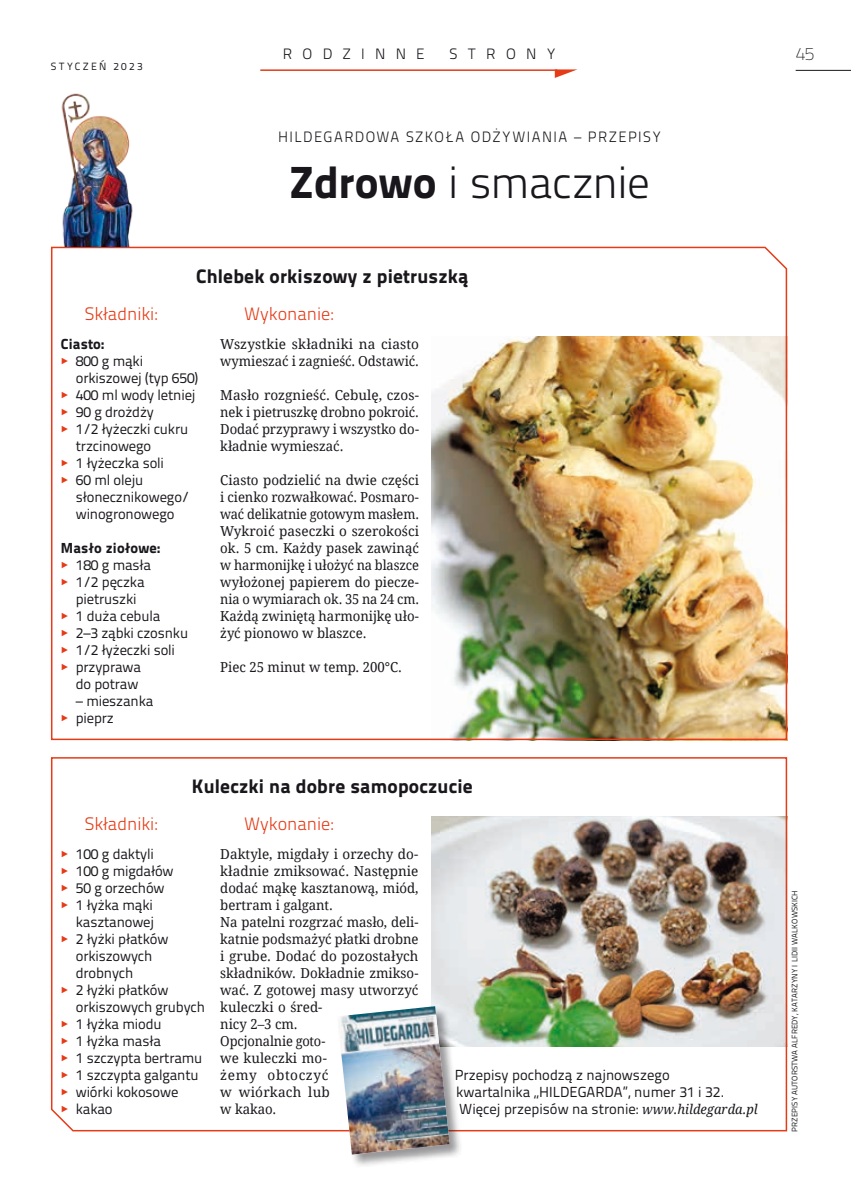
<style>
.page{position:relative;width:851px;height:1191px;background:#fff}
.page>*{position:absolute;margin:0;border:0;box-sizing:border-box;transform-origin:0 0}
.t1{font:300 45px "Titillium Text 22 L";letter-spacing:-.015em;color:#1a171c}
.t2{font:800 19.5px "Titillium Text 22 L";letter-spacing:.01em;color:#1a171c}
.t3{font:300 18px "Titillium Text 22 L";color:#e53b16}
.t4{font:100 18px "Titillium Text 22 L";color:#1a171c}
.t5{font:300 15px "Titillium Text 22 L";letter-spacing:.105em;color:#1a171c}
.t6{font:300 15px "Titillium Text 22 L";letter-spacing:.68em;color:#1a171c}
.t7{font:14.55px/17px "Titillium Text 22 L";letter-spacing:-.01em;color:#1a171c}
.t8{font:800 14.55px "Titillium Text 22 L";letter-spacing:.01em;color:#1a171c}
.t9{font:13.65px/17px "Droid Serif";letter-spacing:-.005em;color:#1a171c}
.t10{font:13.65px "Droid Serif";letter-spacing:-.005em;color:#1a171c;scale:.96 1}
.t11{font:10.5px "Titillium Text 22 L";letter-spacing:.225em;color:#1a171c}
.t12{font:7.95px "Titillium Text 22 L";letter-spacing:.01em;color:#1a171c}
.s1{font-weight:800}
.s2{font-family:"Latino URW";font-size:14.85px;color:#e53b16}
.s3{font-family:"Droid Serif";font-style:italic;font-size:13.35px}
</style>
<div class="page">
<svg style="left:50px;top:757px;width:737px;height:375px"></svg>
<img style="left:50px;top:246px;width:737px;height:495px">
<img style="left:51px;top:93px;width:92px;height:154px">
<div style="left:336px;top:1005px;width:126px;height:162px;background:#1a171c;opacity:.45"></div>
<img style="left:337px;top:1006px;width:112px;height:148px">
<hr style="left:795px;top:70px;width:55px;height:1px;background:#1a171c">
<hr style="left:260px;top:69px;width:297px;height:2px;background:#e53b16">
<svg style="left:554px;top:69px;width:23px;height:9px"></svg>
<p class="t11" style="left:51px;top:59px;width:93px">STYCZEŃ 2023</p>
<p class="t3" style="left:85px;top:300px;width:74px">Składniki:</p>
<p class="t6" style="left:283px;top:43px;width:143px">RODZINNE</p>
<p class="t5" style="left:449px;top:43px;width:107px">STRONY</p>
<p class="t4" style="left:795px;top:40px;width:20px">45</p>
<p class="t5" style="left:278px;top:125px;width:384px">HILDEGARDOWA SZKOŁA ODŻYWIANIA – PRZEPISY</p>
<p class="t1" style="left:289px;top:149px;width:362px"><span class="s1">Zdrowo</span> i smacznie</p>
<p class="t2" style="left:196px;top:261px;width:274px">Chlebek orkiszowy z pietruszką</p>
<p class="t3" style="left:244px;top:300px;width:91px">Wykonanie:</p>
<p class="t8" style="left:61px;top:332px;width:45px">Ciasto:</p>
<p class="t7" style="left:61px;top:351px;width:84px"><span class="s2">▸</span> 800 g mąki</p>
<p class="t7" style="left:76px;top:368px;width:124px">orkiszowej (typ 650)</p>
<p class="t7" style="left:61px;top:385px;width:136px"><span class="s2">▸</span> 400 ml wody letniej</p>
<p class="t7" style="left:61px;top:402px;width:94px"><span class="s2">▸</span> 90 g drożdży</p>
<p class="t7" style="left:61px;top:419px;width:129px"><span class="s2">▸</span> 1/2 łyżeczki cukru</p>
<p class="t7" style="left:76px;top:436px;width:77px">trzcinowego</p>
<p class="t7" style="left:61px;top:453px;width:105px"><span class="s2">▸</span> 1 łyżeczka soli</p>
<p class="t7" style="left:61px;top:470px;width:84px"><span class="s2">▸</span> 60 ml oleju</p>
<p class="t7" style="left:76px;top:487px;width:115px">słonecznikowego/</p>
<p class="t7" style="left:76px;top:504px;width:100px">winogronowego</p>
<p class="t8" style="left:61px;top:536px;width:101px">Masło ziołowe:</p>
<p class="t7" style="left:61px;top:555px;width:92px"><span class="s2">▸</span> 180 g masła</p>
<p class="t7" style="left:61px;top:572px;width:85px"><span class="s2">▸</span> 1/2 pęczka</p>
<p class="t7" style="left:76px;top:589px;width:62px">pietruszki</p>
<p class="t7" style="left:61px;top:606px;width:101px"><span class="s2">▸</span> 1 duża cebula</p>
<p class="t7" style="left:61px;top:623px;width:129px"><span class="s2">▸</span> 2–3 ząbki czosnku</p>
<p class="t7" style="left:61px;top:640px;width:116px"><span class="s2">▸</span> 1/2 łyżeczki soli</p>
<p class="t7" style="left:61px;top:657px;width:82px"><span class="s2">▸</span> przyprawa</p>
<p class="t7" style="left:76px;top:674px;width:64px">do potraw</p>
<p class="t7" style="left:61px;top:691px;width:94px;text-indent:15px">– mieszanka <span class="s2">▸</span> pieprz</p>
<p class="t9" style="left:220px;top:335px;width:200px">Wszystkie składniki na ciasto wymieszać i zagnieść. Odstawić.</p>
<p class="t9" style="left:220px;top:386px;width:200px;text-align:justify">Masło rozgnieść. Cebulę, czos&shy;nek i pietruszkę drobno pokroić.<br>Dodać przyprawy i wszystko do&shy;kładnie wymieszać.</p>
<p class="t9" style="left:220px;top:471px;width:200px;text-align:justify">Ciasto podzielić na dwie części i cienko rozwałkować. Posmaro&shy;wać delikatnie gotowym masłem.<br>Wykroić paseczki o szerokości ok. 5 cm. Każdy pasek zawinąć w harmonijkę i ułożyć na blaszce wyłożonej papierem do piecze&shy;nia o wymiarach ok. 35 na 24 cm.<br>Każdą zwiniętą harmonijkę uło&shy;żyć pionowo w blaszce.</p>
<p class="t10" style="left:220px;top:658px;width:190px">Piec 25 minut w temp. 200°C.</p>
<p class="t3" style="left:85px;top:810px;width:74px">Składniki:</p>
<p class="t2" style="left:192px;top:771px;width:282px">Kuleczki na dobre samopoczucie</p>
<p class="t3" style="left:244px;top:810px;width:91px">Wykonanie:</p>
<p class="t7" style="left:61px;top:845px;width:94px"><span class="s2">▸</span> 100 g daktyli</p>
<p class="t7" style="left:61px;top:862px;width:114px"><span class="s2">▸</span> 100 g migdałów</p>
<p class="t7" style="left:61px;top:879px;width:105px"><span class="s2">▸</span> 50 g orzechów</p>
<p class="t7" style="left:61px;top:896px;width:93px"><span class="s2">▸</span> 1 łyżka mąki</p>
<p class="t7" style="left:76px;top:913px;width:80px">kasztanowej</p>
<p class="t7" style="left:61px;top:930px;width:109px"><span class="s2">▸</span> 2 łyżki płatków</p>
<p class="t7" style="left:76px;top:947px;width:78px">orkiszowych</p>
<p class="t7" style="left:76px;top:964px;width:59px">drobnych</p>
<p class="t7" style="left:61px;top:981px;width:109px"><span class="s2">▸</span> 2 łyżki płatków</p>
<p class="t7" style="left:76px;top:998px;width:131px">orkiszowych grubych</p>
<p class="t7" style="left:61px;top:1015px;width:102px"><span class="s2">▸</span> 1 łyżka miodu</p>
<p class="t7" style="left:61px;top:1032px;width:102px"><span class="s2">▸</span> 1 łyżka masła</p>
<p class="t7" style="left:61px;top:1049px;width:143px"><span class="s2">▸</span> 1 szczypta bertramu</p>
<p class="t7" style="left:61px;top:1066px;width:139px"><span class="s2">▸</span> 1 szczypta galgantu</p>
<p class="t7" style="left:61px;top:1083px;width:119px"><span class="s2">▸</span> wiórki kokosowe</p>
<p class="t7" style="left:61px;top:1100px;width:53px"><span class="s2">▸</span> kakao</p>
<p class="t9" style="left:220px;top:846px;width:200px">Daktyle, migdały i orzechy do&shy;kładnie zmiksować. Następnie dodać mąkę kasztanową, miód, bertram i galgant.<br>Na patelni rozgrzać masło, deli&shy;katnie podsmażyć płatki drobne i grube. Dodać do pozostałych składników. Dokładnie zmikso&shy;wać. Z gotowej masy utworzyć kuleczki o śred-<br>nicy 2–3 cm.<br>Opcjonalnie goto-<br>we kuleczki mo-<br>żemy obtoczyć<br>w wiórkach lub<br>w kakao.</p>
<p class="t7" style="left:454px;top:1066px;width:304px">Przepisy pochodzą z najnowszego<br>kwartalnika „HILDEGARDA”, numer 31 i 32.<br>Więcej przepisów na stronie: <span class="s3">www.hildegarda.pl</span></p>
<p class="t12" style="left:788px;top:1131px;width:243px;rotate:-90deg">PRZEPISY AUTORSTWA ALFREDY, KATARZYNY I LIDII WALKOWSKICH</p>
</div>
